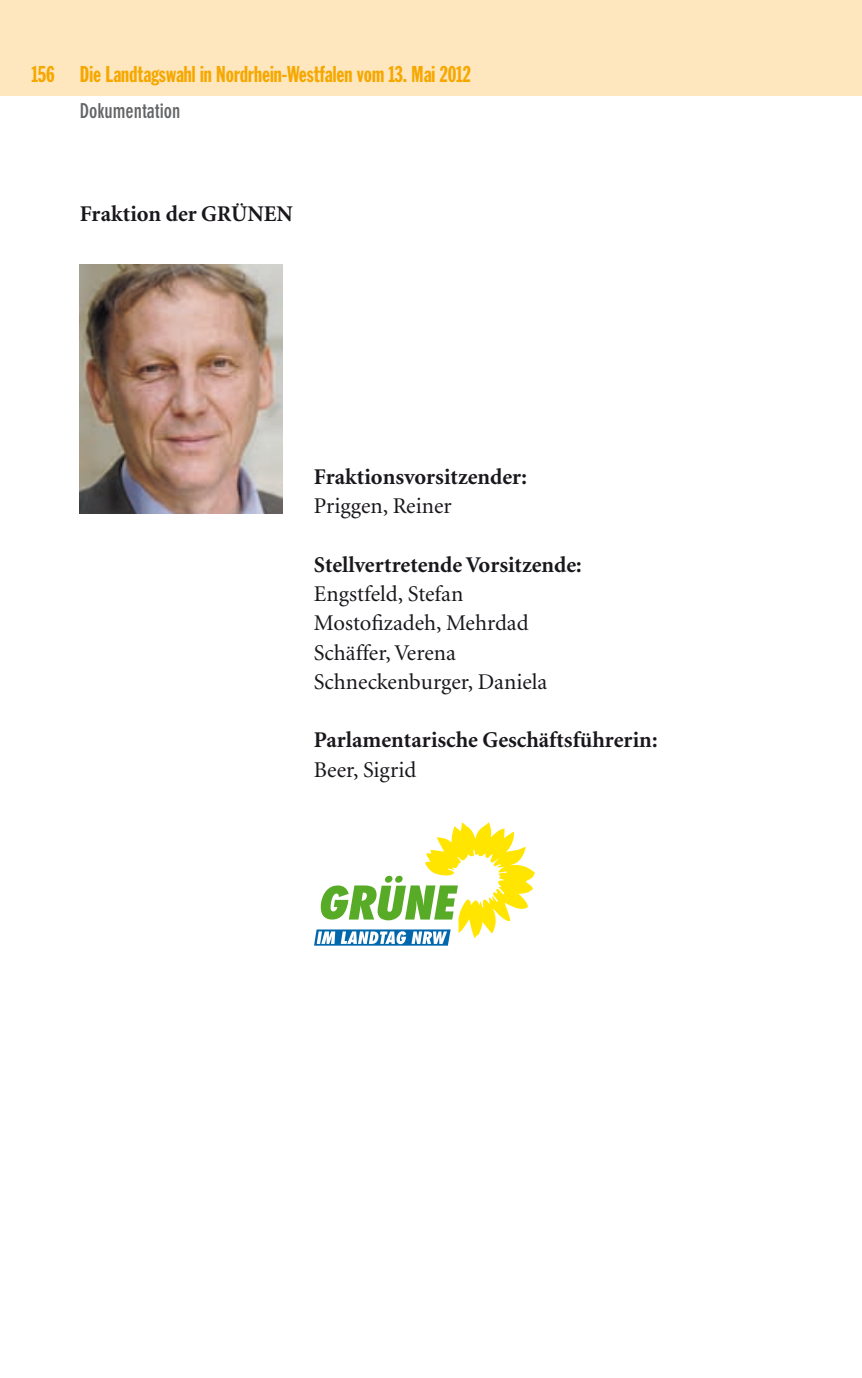
<style>
.page{position:relative;width:862px;height:1378px;background:#fff}
.page>*{position:absolute;margin:0;border:0;box-sizing:border-box;transform-origin:0 0}
.t1{font:700 22.5px "Minion";color:#1a171c}
.t2{font:22.5px/29.2px "Minion";color:#1a171c}
.t3{font:22.5px "Franklin Gothic Extra Cond";color:#f6a800}
.t4{font:700 condensed 20.25px "DIN Neuzeit Grotesk";color:#646567}
</style>
<div class="page">
<div style="left:0;top:0;width:861px;height:96px;background:#fee6be"></div>
<img style="left:80px;top:265px;width:202px;height:248px">
<svg style="left:314px;top:822px;width:221px;height:123px"></svg>
<p class="t3" style="left:32px;top:62px;width:24px">156</p>
<p class="t3" style="left:80px;top:62px;width:392px">Die Landtagswahl in Nordrhein-Westfalen vom 13. Mai 2012</p>
<p class="t4" style="left:80px;top:99px;width:102px">Dokumentation</p>
<p class="t1" style="left:80px;top:202px;width:215px">Fraktion der GRÜNEN</p>
<p class="t1" style="left:314px;top:465px;width:214px">Fraktionsvorsitzender:</p>
<p class="t2" style="left:314px;top:492px;width:139px">Priggen, Reiner</p>
<p class="t1" style="left:314px;top:553px;width:269px">Stellvertretende Vorsitzende:</p>
<p class="t2" style="left:314px;top:580px;width:235px">Engstfeld, Stefan<br>Mostofizadeh, Mehrdad<br>Schäffer, Verena<br>Schneckenburger, Daniela</p>
<p class="t1" style="left:314px;top:728px;width:345px">Parlamentarische Geschäftsführerin:</p>
<p class="t2" style="left:314px;top:755px;width:104px">Beer, Sigrid</p>
</div>
